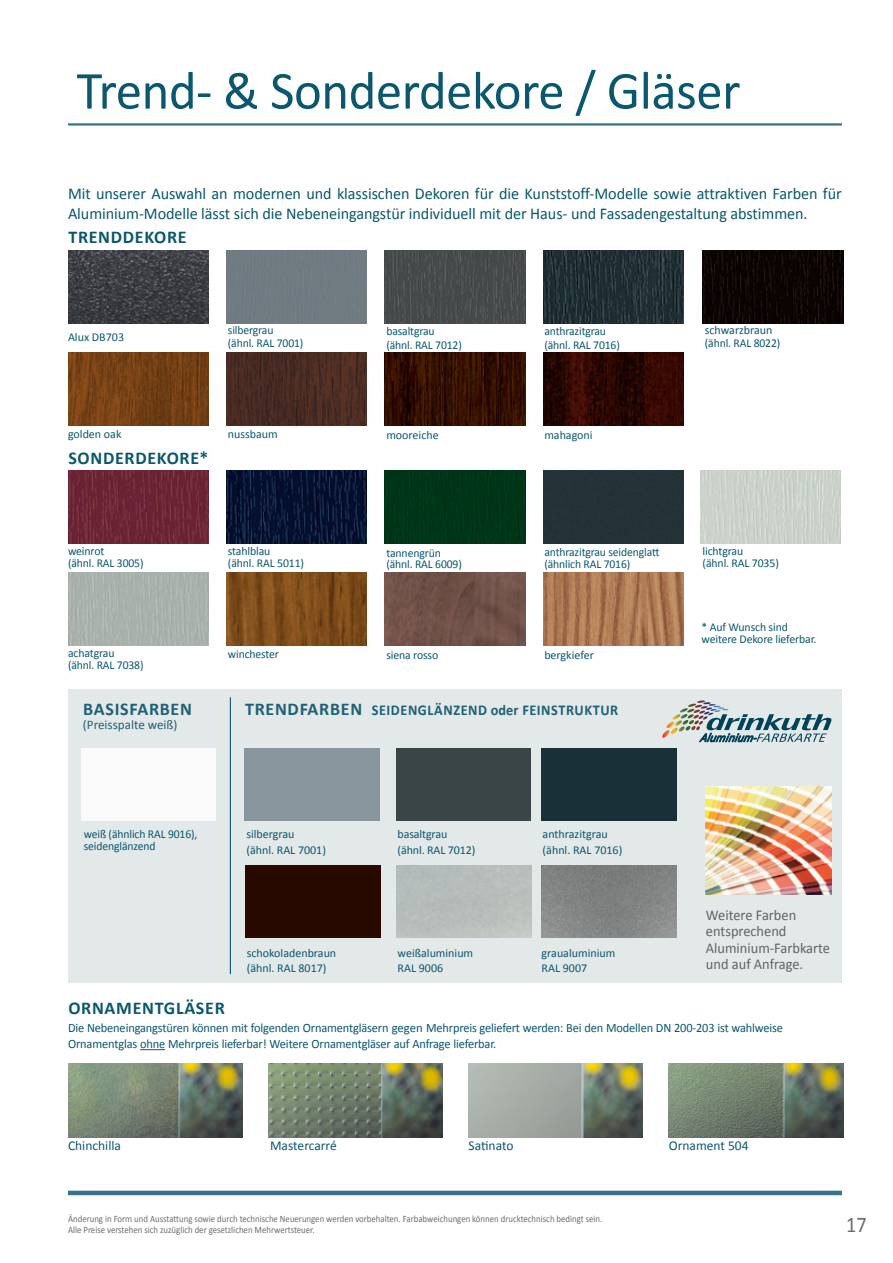
<style>
.page{position:relative;width:893px;height:1263px;background:#fff}
.page>*{position:absolute;margin:0;border:0;box-sizing:border-box;transform-origin:0 0}
.Verglasung{font:54px "Calibri";letter-spacing:-.01em;color:#0b576d}
.t1{font:22.5px "Calibri";color:#6c6d70;scale:.9 1}
.t2{font:700 18px "Calibri";letter-spacing:.04em;color:#0b576d}
.fliesstext{font:16.5px/19.5px "Calibri";letter-spacing:-.005em;color:#0b576d}
.fußzeile_unter_linie{font:15px/16.5px "Calibri";color:#636366;scale:.96 1}
.t3{font:700 15px "Calibri";letter-spacing:.04em;color:#0b576d;scale:.95 1}
.t4{font:13.5px "Calibri";color:#0b576d}
.farben_RAL{font:13.2px "Calibri";color:#0b576d}
.t5{font:12.75px/16.5px "Calibri";letter-spacing:-.01em;color:#0b576d}
.farben{font:12px/15.6px "Calibri";color:#0b576d}
.farbnamen{font:12px/12px "Calibri";letter-spacing:-.01em;color:#0b576d}
.t6{font:9.75px/10.5px "Calibri";color:#6c6d70;scale:.9 1}
.s1{font-size:18px}
</style>
<div class="page">
<hr style="left:68px;top:1191px;width:774px;height:4px;background:#36738a">
<hr style="left:68px;top:123px;width:774px;height:3px;background:#36738a">
<svg style="left:140px;top:1049px;width:25px;height:1px"></svg>
<img style="left:68px;top:1063px;width:174px;height:74px">
<img style="left:268px;top:1063px;width:175px;height:74px">
<img style="left:468px;top:1063px;width:175px;height:74px">
<img style="left:669px;top:1063px;width:174px;height:74px">
<svg style="left:68px;top:690px;width:774px;height:293px;background:#d9dfe0"></svg>
<div style="left:81px;top:749px;width:135px;height:72px;background:#fafafa"></div>
<div style="left:396px;top:749px;width:135px;height:72px;background:#3a4548"></div>
<div style="left:541px;top:749px;width:135px;height:72px;background:#173136"></div>
<div style="left:245px;top:865px;width:135px;height:72px;background:#270900"></div>
<img style="left:541px;top:865px;width:135px;height:72px">
<img style="left:706px;top:787px;width:125px;height:108px">
<img style="left:703px;top:251px;width:140px;height:72px">
<img style="left:700px;top:471px;width:141px;height:72px">
<img style="left:68px;top:251px;width:140px;height:72px">
<img style="left:68px;top:471px;width:140px;height:72px">
<img style="left:68px;top:353px;width:140px;height:72px">
<div style="left:68px;top:573px;width:140px;height:72px;background:#aab1ac"></div>
<img style="left:226px;top:471px;width:141px;height:72px">
<img style="left:226px;top:353px;width:141px;height:72px">
<img style="left:226px;top:573px;width:141px;height:72px">
<img style="left:385px;top:251px;width:140px;height:72px">
<div style="left:385px;top:471px;width:140px;height:72px;background:#003418"></div>
<img style="left:385px;top:353px;width:140px;height:72px">
<img style="left:385px;top:573px;width:140px;height:72px">
<img style="left:543px;top:251px;width:141px;height:72px">
<div style="left:543px;top:471px;width:141px;height:72px;background:#243338"></div>
<img style="left:543px;top:353px;width:141px;height:72px">
<img style="left:543px;top:573px;width:141px;height:72px">
<svg style="left:672px;top:700px;width:160px;height:43px;background:#adbdc1"></svg>
<hr style="left:230px;top:697px;width:1px;height:277px;background:#0b576d">
<p class="Verglasung" style="left:77px;top:56px;width:665px">Trend- &amp; Sonderdekore / Gläser</p>
<p class="fliesstext" style="left:68px;top:184px;width:775px">Mit unserer Auswahl an modernen und klassischen Dekoren für die Kunststoff-Modelle sowie attraktiven Farben für<br>Aluminium-Modelle lässt sich die Nebeneingangstür individuell mit der Haus- und Fassadengestaltung abstimmen.</p>
<p class="t2" style="left:68px;top:226px;width:120px">TRENDDEKORE</p>
<p class="farben" style="left:68px;top:329px;width:58px">Alux DB703</p>
<p class="farbnamen" style="left:228px;top:324px;width:47px">silbergrau</p>
<p class="farbnamen" style="left:228px;top:337px;width:77px">(ähnl. RAL 7001)</p>
<p class="farben" style="left:68px;top:426px;width:55px">golden oak</p>
<p class="t2" style="left:68px;top:447px;width:142px">SONDERDEKORE*</p>
<p class="farben" style="left:228px;top:426px;width:51px">nussbaum</p>
<p class="farbnamen" style="left:386px;top:325px;width:50px">basaltgrau</p>
<p class="farbnamen" style="left:386px;top:339px;width:77px">(ähnl. RAL 7012)</p>
<p class="farben" style="left:386px;top:427px;width:54px">mooreiche</p>
<p class="farbnamen" style="left:544px;top:325px;width:63px">anthrazitgrau</p>
<p class="farbnamen" style="left:544px;top:339px;width:77px">(ähnl. RAL 7016)</p>
<p class="farben" style="left:544px;top:427px;width:50px">mahagoni</p>
<p class="farbnamen" style="left:68px;top:545px;width:38px">weinrot</p>
<p class="farbnamen" style="left:68px;top:557px;width:77px">(ähnl. RAL 3005)</p>
<p class="farbnamen" style="left:228px;top:545px;width:44px">stahlblau</p>
<p class="farbnamen" style="left:228px;top:557px;width:78px">(ähnl. RAL 5011)</p>
<p class="farbnamen" style="left:386px;top:547px;width:77px;line-height:11.4px">tannengrün (ähnl. RAL 6009)</p>
<p class="farben" style="left:544px;top:544px;width:117px">anthrazitgrau seidenglatt</p>
<p class="farben" style="left:544px;top:556px;width:88px">(ähnlich RAL 7016)</p>
<p class="farbnamen" style="left:68px;top:647px;width:48px">achatgrau</p>
<p class="farbnamen" style="left:68px;top:659px;width:77px">(ähnl. RAL 7038)</p>
<p class="farben" style="left:228px;top:646px;width:52px">winchester</p>
<p class="farbnamen" style="left:386px;top:649px;width:53px">siena rosso</p>
<p class="farben" style="left:544px;top:647px;width:51px">bergkiefer</p>
<p class="t2" style="left:83px;top:698px;width:110px">BASISFARBEN</p>
<p class="farben_RAL" style="left:83px;top:716px;width:96px">(Preisspalte weiß)</p>
<p class="t3" style="left:245px;top:701px;width:394px"><span class="s1">TRENDFARBEN</span> SEIDENGLÄNZEND oder FEINSTRUKTUR</p>
<p class="farbnamen" style="left:84px;top:828px;width:115px">weiß (ähnlich RAL 9016), seidenglänzend</p>
<p class="farben" style="left:246px;top:827px;width:81px">silbergrau<br>(ähnl. RAL 7001)</p>
<p class="farben" style="left:398px;top:827px;width:79px">basaltgrau (ähnl. RAL 7012)</p>
<p class="farben" style="left:543px;top:827px;width:81px">anthrazitgrau (ähnl. RAL 7016)</p>
<p class="farben" style="left:247px;top:945px;width:91px">schokoladenbraun</p>
<p class="farben" style="left:247px;top:960px;width:81px">(ähnl. RAL 8017)</p>
<p class="farben" style="left:398px;top:945px;width:77px">weißaluminium<br>RAL 9006</p>
<p class="farben" style="left:542px;top:945px;width:75px">graualuminium<br>RAL 9007</p>
<p class="farben" style="left:705px;top:323px;width:77px;line-height:13.2px">schwarzbraun (ähnl. RAL 8022)</p>
<p class="farbnamen" style="left:703px;top:545px;width:42px">lichtgrau</p>
<p class="farbnamen" style="left:703px;top:557px;width:78px">(ähnl. RAL 7035)</p>
<p class="farbnamen" style="left:702px;top:621px;width:116px">* Auf Wunsch sind weitere Dekore lieferbar.</p>
<p class="fußzeile_unter_linie" style="left:706px;top:906px;width:131px">Weitere Farben entsprechend<br>Aluminium-Farbkarte und auf Anfrage.</p>
<p class="t2" style="left:68px;top:996px;width:158px">ORNAMENTGLÄSER</p>
<p class="t5" style="left:68px;top:1019px;width:717px">Die Nebeneingangstüren können mit folgenden Ornamentgläsern gegen Mehrpreis geliefert werden: Bei den Modellen DN 200-203 ist wahlweise<br>Ornamentglas ohne Mehrpreis lieferbar! Weitere Ornamentgläser auf Anfrage lieferbar.</p>
<p class="t4" style="left:68px;top:1137px;width:55px">Chinchilla</p>
<p class="t4" style="left:270px;top:1137px;width:68px">Mastercarré</p>
<p class="t4" style="left:468px;top:1137px;width:47px">Satinato</p>
<p class="t4" style="left:669px;top:1137px;width:81px">Ornament 504</p>
<p class="t6" style="left:68px;top:1213px;width:595px">Änderung in Form und Ausstattung sowie durch technische Neuerungen werden vorbehalten. Farbabweichungen können drucktechnisch bedingt sein.<br>Alle Preise verstehen sich zuzüglich der gesetzlichen Mehrwertsteuer.</p>
<h2 class="t1" style="left:846px;top:1211px;width:24px">17</h2>
</div>
